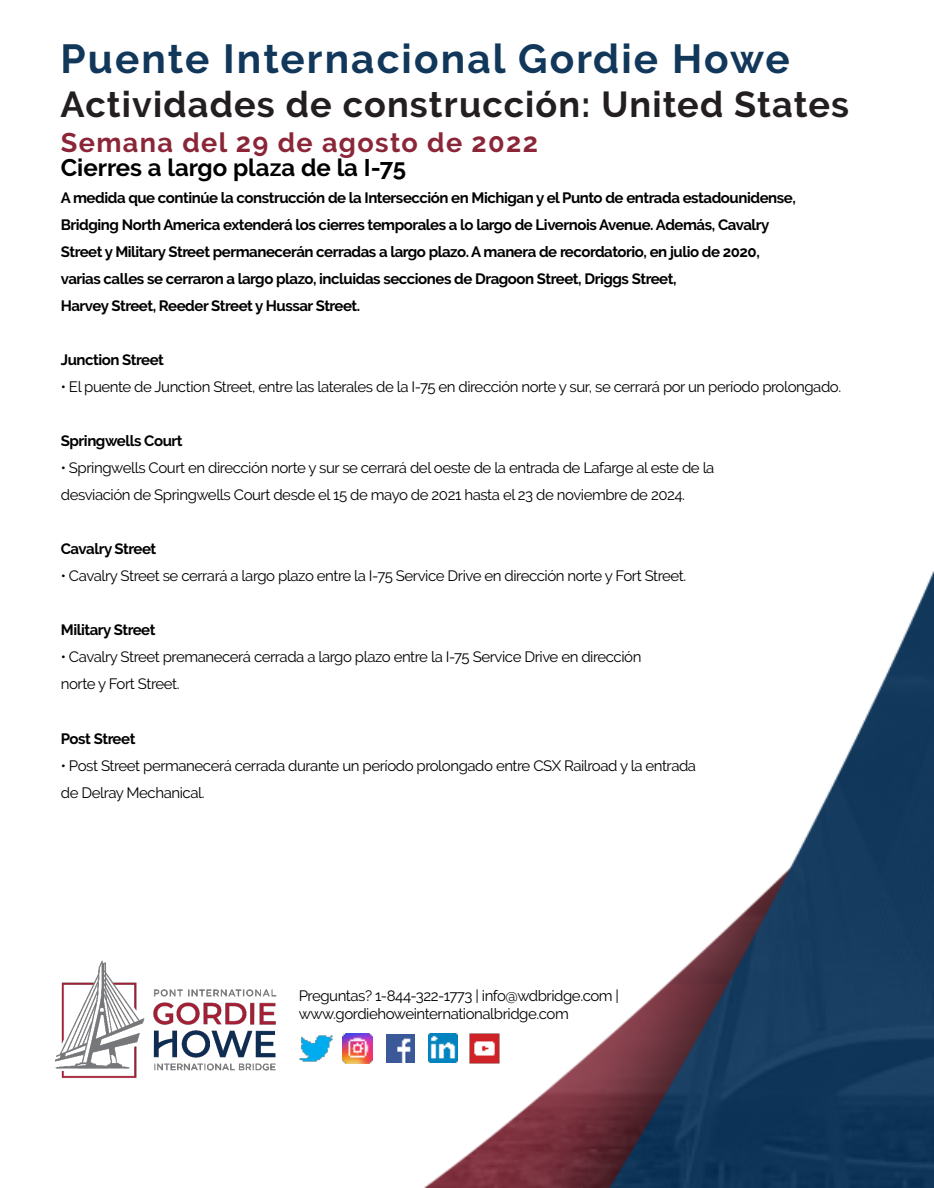
<style>
.page{position:relative;width:934px;height:1188px;background:#fff}
.page>*{position:absolute;margin:0;border:0;box-sizing:border-box;transform-origin:0 0}
.t1{font:700 40.5px "Raleway";letter-spacing:.05em;color:#11375a}
.t2{font:700 36px "Raleway";letter-spacing:.03em;color:#231f20}
.t3{font:700 27px "Raleway";letter-spacing:.05em;color:#8b2638}
.t4{font:700 24px "Raleway";color:#000}
.t5{font:15px/27px "Raleway";letter-spacing:-.03em;color:#000}
.t6{font:700 15px/27px "Raleway";letter-spacing:-.03em;color:#000}
</style>
<div class="page">
<img style="left:345px;top:571px;width:588px;height:617px">
<img style="left:299px;top:1035px;width:34px;height:27px">
<img style="left:386px;top:1034px;width:28px;height:28px">
<img style="left:428px;top:1034px;width:29px;height:29px">
<img style="left:468px;top:1032px;width:32px;height:32px">
<img style="left:342px;top:1033px;width:30px;height:30px">
<img style="left:54px;top:960px;width:223px;height:118px">
<h1 class="t1" style="left:61px;top:36px;width:730px">Puente Internacional Gordie Howe</h1>
<h2 class="t2" style="left:61px;top:83px;width:789px">Actividades de construcción: United States</h2>
<h3 class="t3" style="left:61px;top:127px;width:478px">Semana del 29 de agosto de 2022</h3>
<h3 class="t4" style="left:61px;top:154px;width:346px">Cierres a largo plaza de la I-75</h3>
<p class="t6" style="left:61px;top:184px;width:736px">A medida que continúe la construcción de la Intersección en Michigan y el Punto de entrada estadounidense, Bridging North America extenderá los cierres temporales a lo largo de Livernois Avenue. Además, Cavalry Street y Military Street permanecerán cerradas a largo plazo. A manera de recordatorio, en julio de 2020, varias calles se cerraron a largo plazo, incluidas secciones de Dragoon Street, Driggs Street,<br>Harvey Street, Reeder Street y Hussar Street.</p>
<p class="t6" style="left:61px;top:346px;width:105px">Junction Street</p>
<p class="t5" style="left:61px;top:373px;width:781px">• El puente de Junction Street, entre las laterales de la I-75 en dirección norte y sur, se cerrará por un período prolongado.</p>
<p class="t6" style="left:61px;top:427px;width:123px">Springwells Court</p>
<p class="t5" style="left:61px;top:454px;width:655px">• Springwells Court en dirección norte y sur se cerrará del oeste de la entrada de Lafarge al este de la desviación de Springwells Court desde el 15 de mayo de 2021 hasta el 23 de noviembre de 2024.</p>
<p class="t6" style="left:61px;top:535px;width:97px">Cavalry Street</p>
<p class="t5" style="left:61px;top:562px;width:626px">• Cavalry Street se cerrará a largo plazo entre la I-75 Service Drive en dirección norte y Fort Street.</p>
<p class="t6" style="left:61px;top:616px;width:96px">Military Street</p>
<p class="t5" style="left:61px;top:643px;width:582px">• Cavalry Street premanecerá cerrada a largo plazo entre la I-75 Service Drive en dirección norte y Fort Street.</p>
<p class="t6" style="left:61px;top:726px;width:76px">Post Street</p>
<p class="t5" style="left:61px;top:753px;width:636px">• Post Street permanecerá cerrada durante un período prolongado entre CSX Railroad y la entrada de Delray Mechanical.</p>
<p class="t5" style="left:298px;top:987px;width:322px;line-height:18px">Preguntas? 1-844-322-1773 | info@wdbridge.com | www.gordiehoweinternationalbridge.com</p>
</div>
